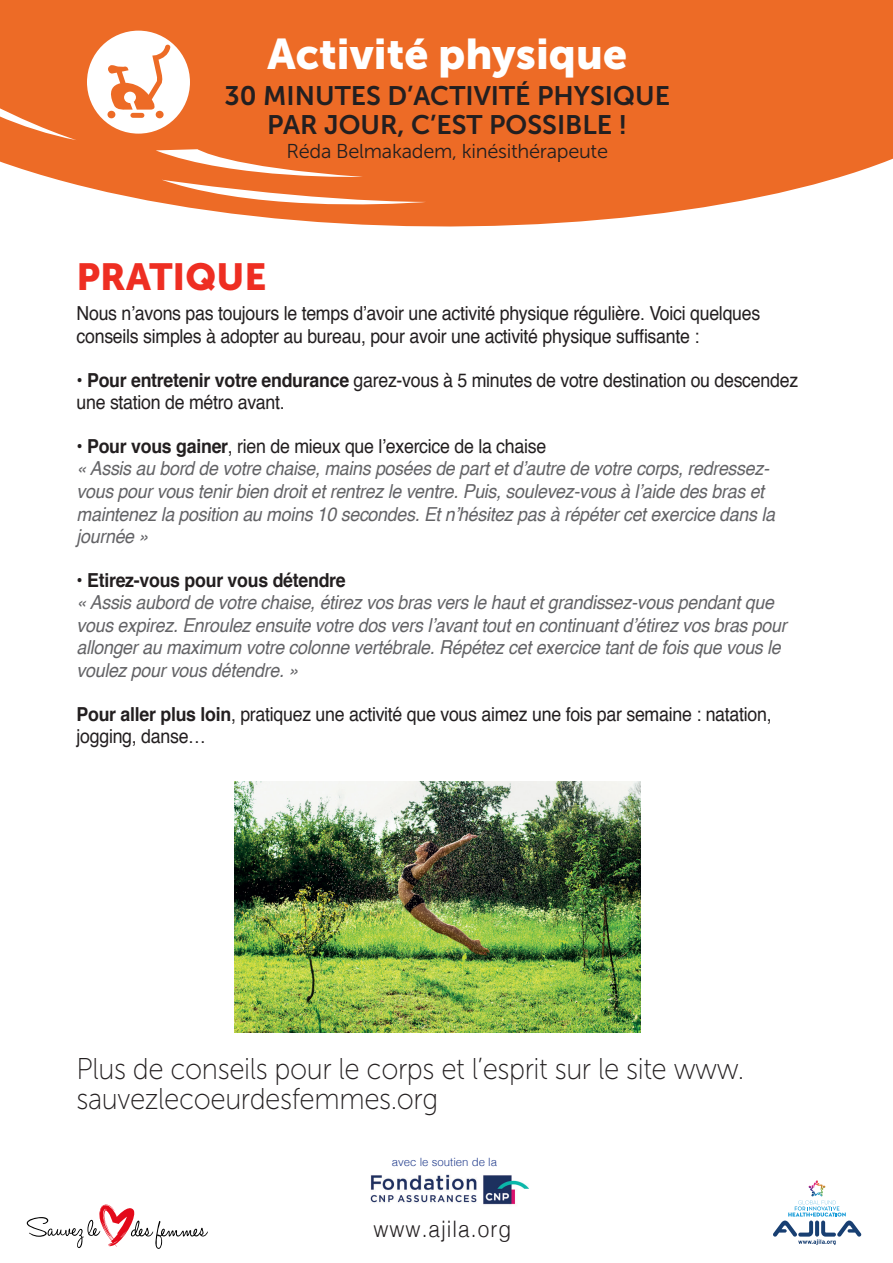
<style>
.page{position:relative;width:893px;height:1263px;background:#fff}
.page>*{position:absolute;margin:0;border:0;box-sizing:border-box;transform-origin:0 0}
.Titre_rouge{font:42.75px "Museo Sans 900";color:#fff}
.Titre_rouge-2{font:37.5px "Museo Sans 900";color:#ee2e22}
.t1{font:30px/30px "Museo Sans 100";letter-spacing:-.015em;color:#231f20;scale:.92 1}
.Titre_rouge-3{font:26.7px "Museo Sans 700";color:#231f20}
.t2{font:300 22.65px "Helvetica";letter-spacing:.05em;color:#231f20;scale:.92 1}
.Titre_rouge-4{font:20.1px "Museo Sans 300";letter-spacing:-.015em;color:#231f20}
.t3{font:italic 19.35px/22.5px "Helvetica";letter-spacing:-.015em;color:#636366;scale:.92 1}
.t4{font:19.35px/22.5px "Helvetica";letter-spacing:-.015em;color:#231f20;scale:.92 1}
.t5{font:300 11.4px "Helvetica";color:#253f8e}
.s1{font-weight:700}
.s2{font-style:normal;color:#231f20}
.s3{font-weight:700;font-style:normal;color:#231f20}
</style>
<div class="page">
<svg style="left:0;top:0;width:893px;height:227px;background:#ef7b3e"></svg>
<div style="left:87px;top:31px;width:103px;height:103px;background:#fff;border-radius:50%"></div>
<div style="left:107px;top:111px;width:8px;height:7px;background:#ed6b26;border-radius:50%"></div>
<div style="left:156px;top:111px;width:8px;height:7px;background:#ed6b26;border-radius:50%"></div>
<div style="left:130px;top:113px;width:14px;height:5px;background:#ed6b26;border-radius:3px"></div>
<svg style="left:108px;top:44px;width:63px;height:66px"></svg>
<img style="left:234px;top:782px;width:407px;height:251px">
<img style="left:370px;top:1174px;width:159px;height:31px">
<svg style="left:27px;top:1204px;width:181px;height:45px"></svg>
<svg style="left:773px;top:1180px;width:88px;height:65px"></svg>
<p class="Titre_rouge" style="left:267px;top:30px;width:361px">Activité physique</p>
<p class="Titre_rouge-3" style="left:225px;top:81px;width:447px">30 MINUTES D’ACTIVITÉ PHYSIQUE</p>
<p class="Titre_rouge-3" style="left:267px;top:110px;width:362px">PAR JOUR, C’EST POSSIBLE !</p>
<p class="Titre_rouge-4" style="left:286px;top:140px;width:323px">Réda Belmakadem, kinésithérapeute</p>
<p class="Titre_rouge-2" style="left:77px;top:256px;width:192px">PRATIQUE</p>
<p class="t4" style="left:77px;top:303px;width:745px">Nous n’avons pas toujours le temps d’avoir une activité physique régulière. Voici quelques conseils simples à adopter au bureau, pour avoir une activité physique suffisante :</p>
<p class="t4" style="left:77px;top:369px;width:786px">• <span class="s1">Pour entretenir votre endurance</span> garez-vous à 5 minutes de votre destination ou descendez une station de métro avant.</p>
<p class="t3" style="left:77px;top:435px;width:761px"><span class="s2">•</span> <span class="s3">Pour vous gainer</span><span class="s2">, rien de mieux que l’exercice de la chaise<br></span>« Assis au bord de votre chaise, mains posées de part et d’autre de votre corps, redressez&shy;vous pour vous tenir bien droit et rentrez le ventre. Puis, soulevez-vous à l’aide des bras et maintenez la position au moins 10 secondes. Et n’hésitez pas à répéter cet exercice dans la journée »</p>
<p class="t3" style="left:77px;top:569px;width:773px"><span class="s3">• Etirez-vous pour vous détendre<br></span>« Assis aubord de votre chaise, étirez vos bras vers le haut et grandissez-vous pendant que vous expirez. Enroulez ensuite votre dos vers l’avant tout en continuant d’étirez vos bras pour allonger au maximum votre colonne vertébrale. Répétez cet exercice tant de fois que vous le voulez pour vous détendre. »</p>
<p class="t4" style="left:77px;top:703px;width:757px"><span class="s1">Pour aller plus loin</span>, pratiquez une activité que vous aimez une fois par semaine : natation, jogging, danse…</p>
<p class="t1" style="left:77px;top:1054px;width:727px">Plus de conseils pour le corps et l’esprit sur le site www. sauvezlecoeurdesfemmes.org</p>
<p class="t5" style="left:392px;top:1152px;width:107px">avec le soutien de la</p>
<p class="t2" style="left:373px;top:1210px;width:151px">www.ajila.org</p>
</div>
